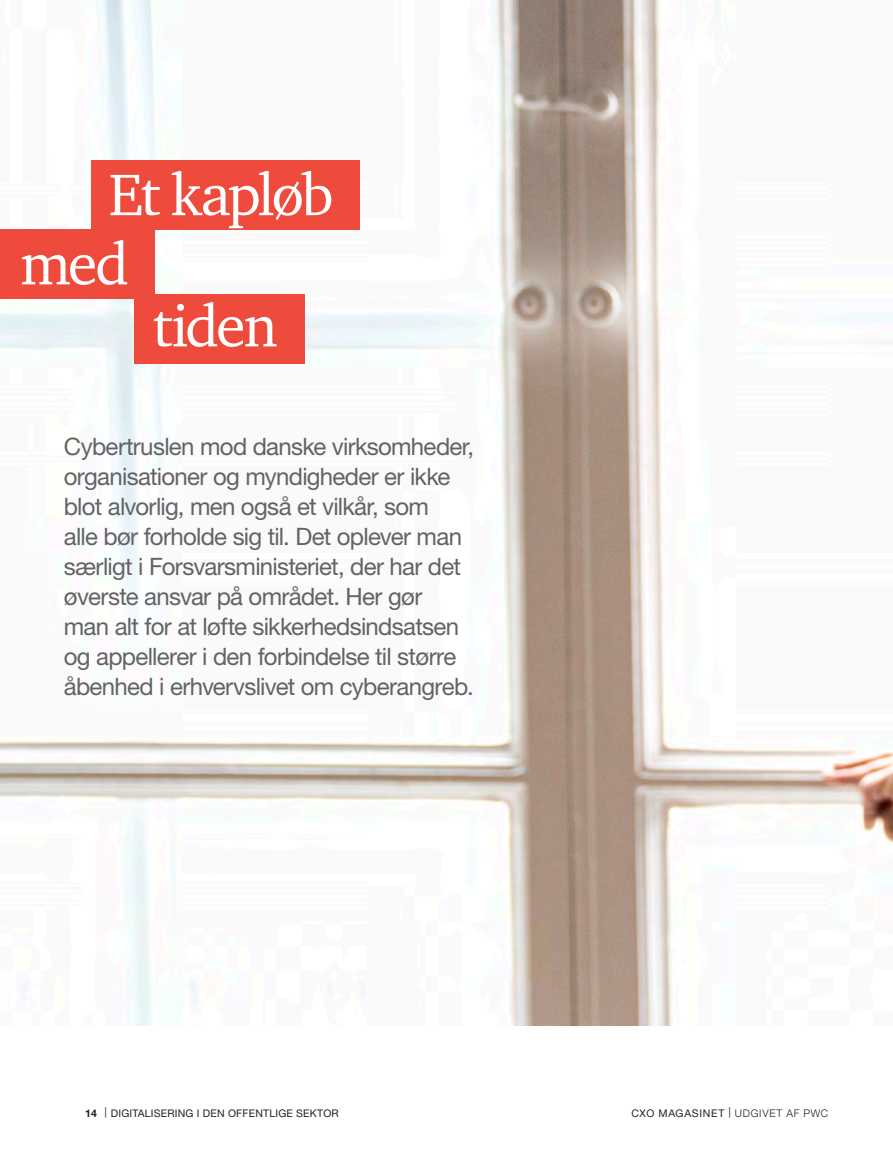
<style>
.page{position:relative;width:893px;height:1149px;background:#fff}
.page>*{position:absolute;margin:0;border:0;box-sizing:border-box;transform-origin:0 0}
.CXO_Rubrik{font:60px/69.2px "ITC Charter Com";letter-spacing:-.045em;color:#fff}
.CXO_Underrubrik{font:24px/30px "Helvetica Neue LT Pro";letter-spacing:-.03em;color:#636366}
.t1{font:10.5px "Helvetica Neue LT Pro";letter-spacing:.02em;color:#231f20}
.t2{font:10.5px "Helvetica Neue";letter-spacing:.065em;color:#231f20}
.s1{font-family:"Helvetica Neue";font-weight:700}
.s2{font-family:"Myriad Pro"}
.s3{font-weight:300}
</style>
<div class="page">
<img style="left:0;top:0;width:893px;height:1025px">
<div style="left:91px;top:160px;width:268px;height:70px;background:#ef4b3d"></div>
<div style="left:0;top:229px;width:154px;height:69px;background:#ef4b3d"></div>
<div style="left:135px;top:294px;width:170px;height:69px;background:#ef4b3d"></div>
<p class="CXO_Rubrik" style="left:20px;top:159px;width:315px;text-indent:88px">Et kapløb med</p>
<p class="CXO_Rubrik" style="left:152px;top:290px;width:127px">tiden</p>
<p class="CXO_Underrubrik" style="left:64px;top:430px;width:412px">Cybertruslen mod danske virksomheder, organisationer og myndigheder er ikke blot alvorlig, men også et vilkår, som<br>alle bør forholde sig til. Det oplever man særligt i Forsvarsministeriet, der har det øverste ansvar på området. Her gør<br>man alt for at løfte sikkerhedsindsatsen og appellerer i den forbindelse til større åbenhed i erhvervslivet om cyberangreb.</p>
<p class="t1" style="left:85px;top:1106px;width:255px"><span class="s1">14</span> <span class="s2">|</span> DIGITALISERING I DEN OFFENTLIGE SEKTOR</p>
<p class="t2" style="left:632px;top:1104px;width:198px">CXO MAGASINET <span class="s2">|</span> <span class="s3">UDGIVET AF PWC</span></p>
</div>
